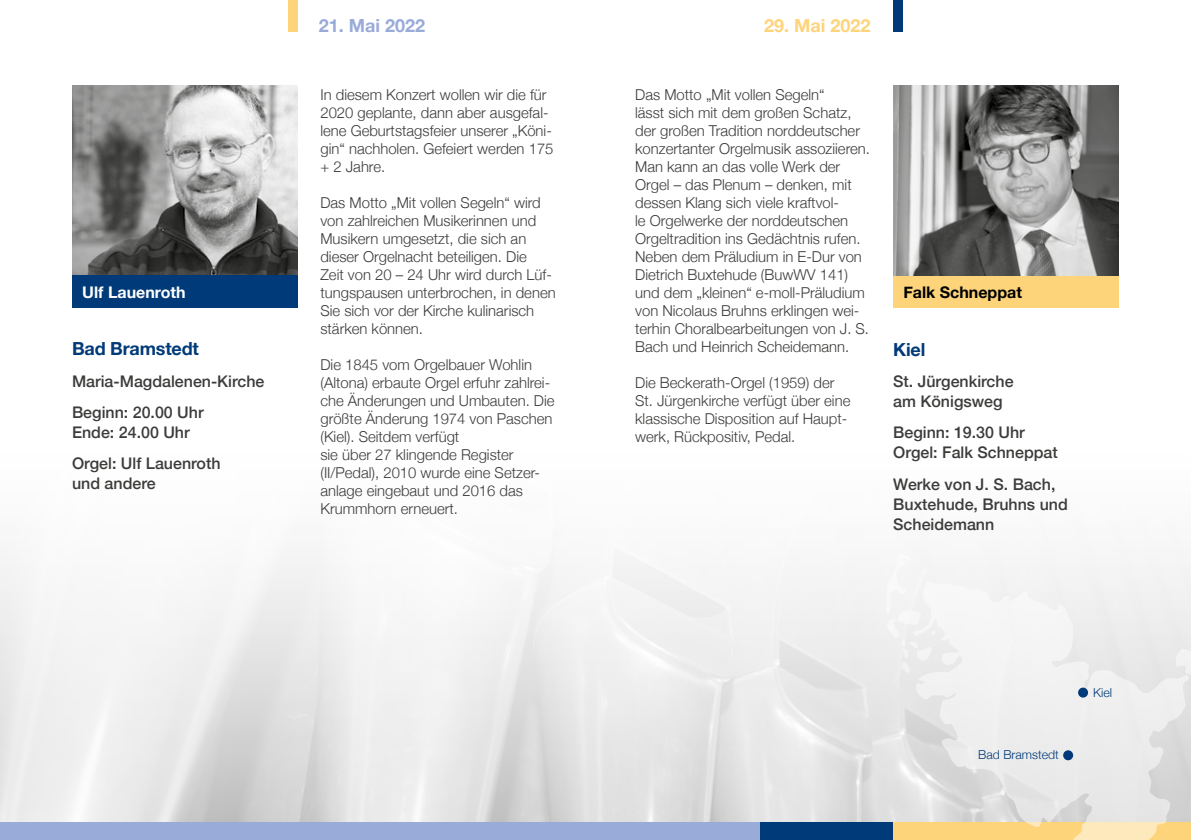
<style>
.page{position:relative;width:1191px;height:840px;background:#fff}
.page>*{position:absolute;margin:0;border:0;box-sizing:border-box;transform-origin:0 0}
.t1{font:700 18px "Helvetica Neue";letter-spacing:-.01em;color:#003a78}
.t2{font:700 18px "Helvetica Neue";color:#99abd8}
.t3{font:700 18px "Helvetica Neue";color:#fed47a}
.t4{font:500 16px/20px "Helvetica Neue";color:#3c3c3b}
.t5{font:700 16px "Helvetica Neue";color:#000}
.t6{font:700 16px "Helvetica Neue";color:#fff}
.t7{font:300 15px/18px "Helvetica Neue";color:#3c3c3b}
.t8{font:300 12.4px "Helvetica Neue";color:#003a78}
</style>
<div class="page">
<div style="left:760px;top:822px;width:133px;height:17px;background:#003a78"></div>
<div style="left:893px;top:822px;width:298px;height:17px;background:#fed47a"></div>
<svg style="left:1189px;top:647px;width:2px;height:27px"></svg>
<svg style="left:885px;top:552px;width:51px;height:121px"></svg>
<svg style="left:912px;top:580px;width:277px;height:259px;fill:#eeedec"></svg>
<div style="left:0;top:822px;width:760px;height:17px;background:#99abd8"></div>
<div style="left:893px;top:0;width:10px;height:31px;background:#003a78"></div>
<div style="left:288px;top:0;width:10px;height:31px;background:#fed47a"></div>
<img style="left:72px;top:85px;width:226px;height:190px">
<div style="left:72px;top:275px;width:226px;height:33px;background:#003a78"></div>
<div style="left:893px;top:275px;width:226px;height:33px;background:#fed47a"></div>
<img style="left:893px;top:85px;width:226px;height:190px">
<svg style="left:1063px;top:749px;width:10px;height:10px"></svg>
<div style="left:1078px;top:687px;width:10px;height:10px;background:#003a78;border-radius:50%"></div>
<p class="t2" style="left:319px;top:11px;width:108px">21. Mai 2022</p>
<p class="t3" style="left:764px;top:11px;width:108px">29. Mai 2022</p>
<p class="t7" style="left:635px;top:84px;width:236px">Das Motto „Mit vollen Segeln“<br>lässt sich mit dem großen Schatz, der großen Tradition norddeutscher konzertanter Orgelmusik assoziieren.<br>Man kann an das volle Werk der Orgel – das Plenum – denken, mit dessen Klang sich viele kraftvol-<br>le Orgelwerke der norddeutschen Orgeltradition ins Gedächtnis rufen.<br>Neben dem Präludium in E-Dur von Dietrich Buxtehude (BuwWV 141) und dem „kleinen“ e-moll-Präludium von Nicolaus Bruhns erklingen wei&shy;terhin Choralbearbeitungen von J. S.<br>Bach und Heinrich Scheidemann.</p>
<p class="t7" style="left:635px;top:372px;width:217px">Die Beckerath-Orgel (1959) der<br>St. Jürgenkirche verfügt über eine klassische Disposition auf Haupt&shy;werk, Rückpositiv, Pedal.</p>
<p class="t7" style="left:320px;top:84px;width:235px">In diesem Konzert wollen wir die für<br>2020 geplante, dann aber ausgefal&shy;lene Geburtstagsfeier unserer „Köni&shy;gin“ nachholen. Gefeiert werden 175 + 2 Jahre.</p>
<p class="t7" style="left:320px;top:192px;width:237px">Das Motto „Mit vollen Segeln“ wird von zahlreichen Musikerinnen und<br>Musikern umgesetzt, die sich an dieser Orgelnacht beteiligen. Die<br>Zeit von 20 – 24 Uhr wird durch Lüf&shy;tungspausen unterbrochen, in denen<br>Sie sich vor der Kirche kulinarisch stärken können.</p>
<p class="t7" style="left:320px;top:354px;width:236px">Die 1845 vom Orgelbauer Wohlin (Altona) erbaute Orgel erfuhr zahlrei&shy;che Änderungen und Umbauten. Die größte Änderung 1974 von Paschen (Kiel). Seitdem verfügt<br>sie über 27 klingende Register (II/Pedal), 2010 wurde eine Setzer&shy;anlage eingebaut und 2016 das<br>Krummhorn erneuert.</p>
<p class="t6" style="left:82px;top:279px;width:105px">Ulf Lauenroth</p>
<p class="t5" style="left:903px;top:279px;width:120px">Falk Schneppat</p>
<p class="t1" style="left:72px;top:334px;width:128px">Bad Bramstedt</p>
<p class="t4" style="left:72px;top:364px;width:194px;line-height:31.4px">Maria-Magdalenen-Kirche<br>Beginn: 20.00 Uhr</p>
<p class="t4" style="left:72px;top:415px;width:150px;line-height:31.4px">Ende: 24.00 Uhr<br>Orgel: Ulf Lauenroth</p>
<p class="t4" style="left:72px;top:472px;width:85px">und andere</p>
<p class="t1" style="left:893px;top:335px;width:34px">Kiel</p>
<p class="t4" style="left:893px;top:370px;width:122px">St. Jürgenkirche am Königsweg</p>
<p class="t4" style="left:893px;top:421px;width:166px">Beginn: 19.30 Uhr<br>Orgel: Falk Schneppat</p>
<p class="t4" style="left:893px;top:472px;width:176px">Werke von J. S. Bach,<br>Buxtehude, Bruhns und<br>Scheidemann</p>
<p class="t8" style="left:978px;top:744px;width:82px">Bad Bramstedt</p>
<p class="t8" style="left:1093px;top:682px;width:20px">Kiel</p>
</div>
